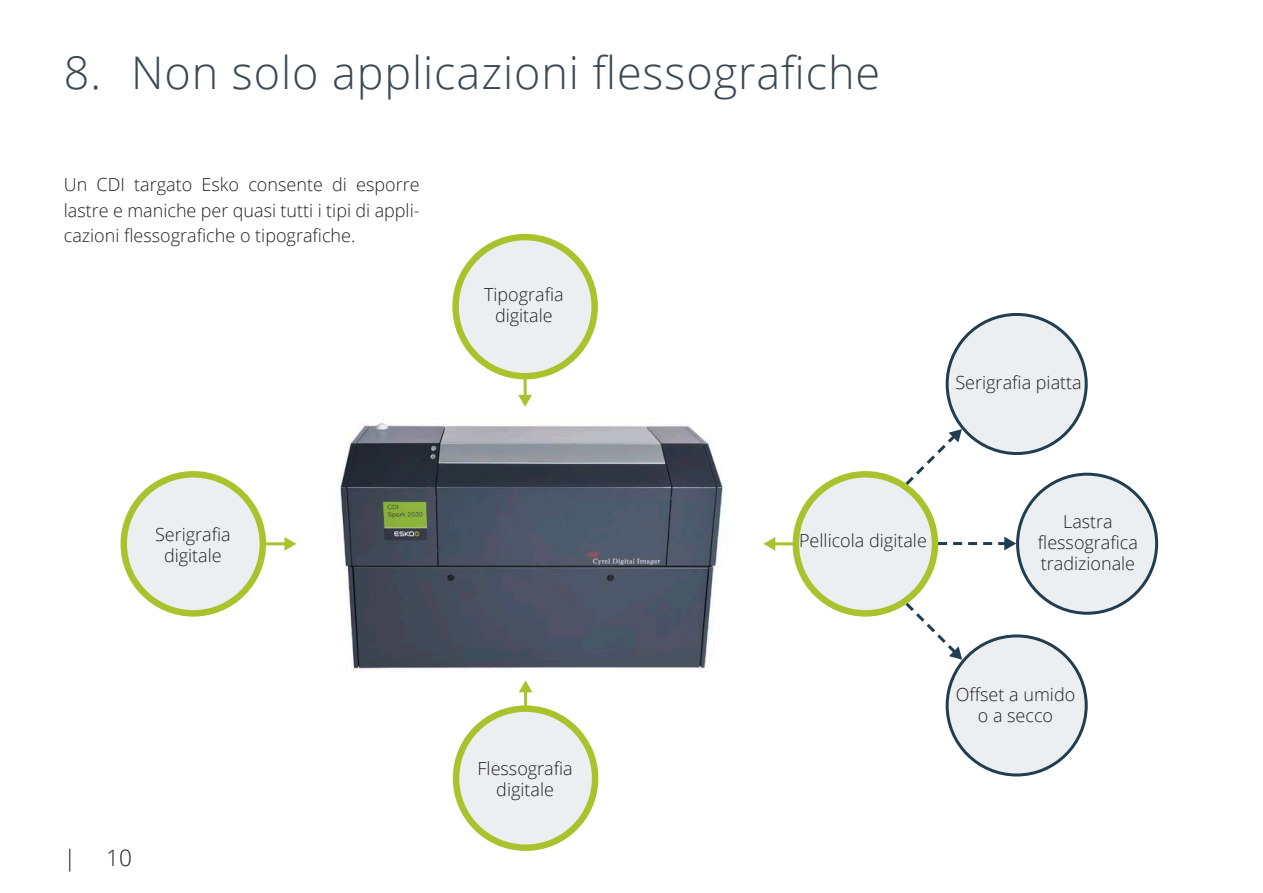
<style>
.page{position:relative;width:1263px;height:893px;background:#fff}
.page>*{position:absolute;margin:0;border:0;box-sizing:border-box;transform-origin:0 0}
.Heading_1_numbered{font:300 45px "Open Sans";letter-spacing:.02em;color:#3b4953}
.t1{font:300 22.5px "Open Sans";color:#231f20}
.Table_body_centered{font:300 18px/21px "Open Sans";color:#231f20;text-align:center}
.Body_text_US{font:300 18px/25.5px "Open Sans";color:#231f20;text-align:justify}
</style>
<div class="page">
<img style="left:266px;top:383px;width:461px;height:311px">
<div style="left:456px;top:709px;width:139px;height:139px;background:#eceff2;border-radius:50%"></div>
<div style="left:453px;top:705px;width:145px;height:146px;border:6px solid #aac32c;border-radius:50%"></div>
<div style="left:947px;top:636px;width:139px;height:139px;background:#eceff2;border-radius:50%"></div>
<div style="left:946px;top:634px;width:142px;height:142px;border:3px solid #213d50;border-radius:50%"></div>
<div style="left:124px;top:474px;width:139px;height:139px;background:#eceff2;border-radius:50%"></div>
<div style="left:121px;top:471px;width:145px;height:146px;border:6px solid #aac32c;border-radius:50%"></div>
<div style="left:1017px;top:474px;width:140px;height:139px;background:#eceff2;border-radius:50%"></div>
<div style="left:1016px;top:473px;width:142px;height:142px;border:3px solid #213d50;border-radius:50%"></div>
<div style="left:796px;top:474px;width:139px;height:139px;background:#eceff2;border-radius:50%"></div>
<div style="left:793px;top:471px;width:145px;height:146px;border:6px solid #aac32c;border-radius:50%"></div>
<hr style="left:265px;top:542px;width:24px;height:3px;background:#aac32c">
<hr style="left:524px;top:687px;width:3px;height:24px;background:#aac32c">
<div style="left:456px;top:237px;width:139px;height:139px;background:#eceff2;border-radius:50%"></div>
<div style="left:452px;top:234px;width:146px;height:145px;border:6px solid #aac32c;border-radius:50%"></div>
<hr style="left:524px;top:375px;width:3px;height:25px;background:#aac32c">
<hr style="left:770px;top:542px;width:25px;height:3px;background:#aac32c">
<svg style="left:902px;top:313px;width:193px;height:175px"></svg>
<svg style="left:902px;top:599px;width:60px;height:61px"></svg>
<svg style="left:938px;top:537px;width:78px;height:13px"></svg>
<svg style="left:284px;top:537px;width:12px;height:14px"></svg>
<svg style="left:519px;top:680px;width:13px;height:12px"></svg>
<svg style="left:518px;top:395px;width:14px;height:12px"></svg>
<svg style="left:763px;top:537px;width:12px;height:14px"></svg>
<p class="Heading_1_numbered" style="left:64px;top:42px;width:818px">8. Non solo applicazioni flessografiche</p>
<p class="Body_text_US" style="left:64px;top:172px;width:357px">Un CDI targato Esko consente di esporre lastre e maniche per quasi tutti i tipi di appli&shy;cazioni flessografiche o tipografiche.</p>
<p class="Table_body_centered" style="left:484px;top:284px;width:81px">Tipografia digitale</p>
<p class="Table_body_centered" style="left:955px;top:372px;width:128px">Serigrafia piatta</p>
<p class="Table_body_centered" style="left:155px;top:523px;width:77px">Serigrafia digitale</p>
<p class="t1" style="left:64px;top:842px;width:14px">|</p>
<p class="t1" style="left:106px;top:842px;width:27px">10</p>
<p class="Table_body_centered" style="left:478px;top:757px;width:97px">Flessografia digitale</p>
<p class="Table_body_centered" style="left:799px;top:530px;width:129px">Pellicola digitale</p>
<p class="Table_body_centered" style="left:1038px;top:510px;width:102px">Lastra flessografica tradizionale</p>
<p class="Table_body_centered" style="left:956px;top:683px;width:121px">Offset a umido o a secco</p>
</div>
